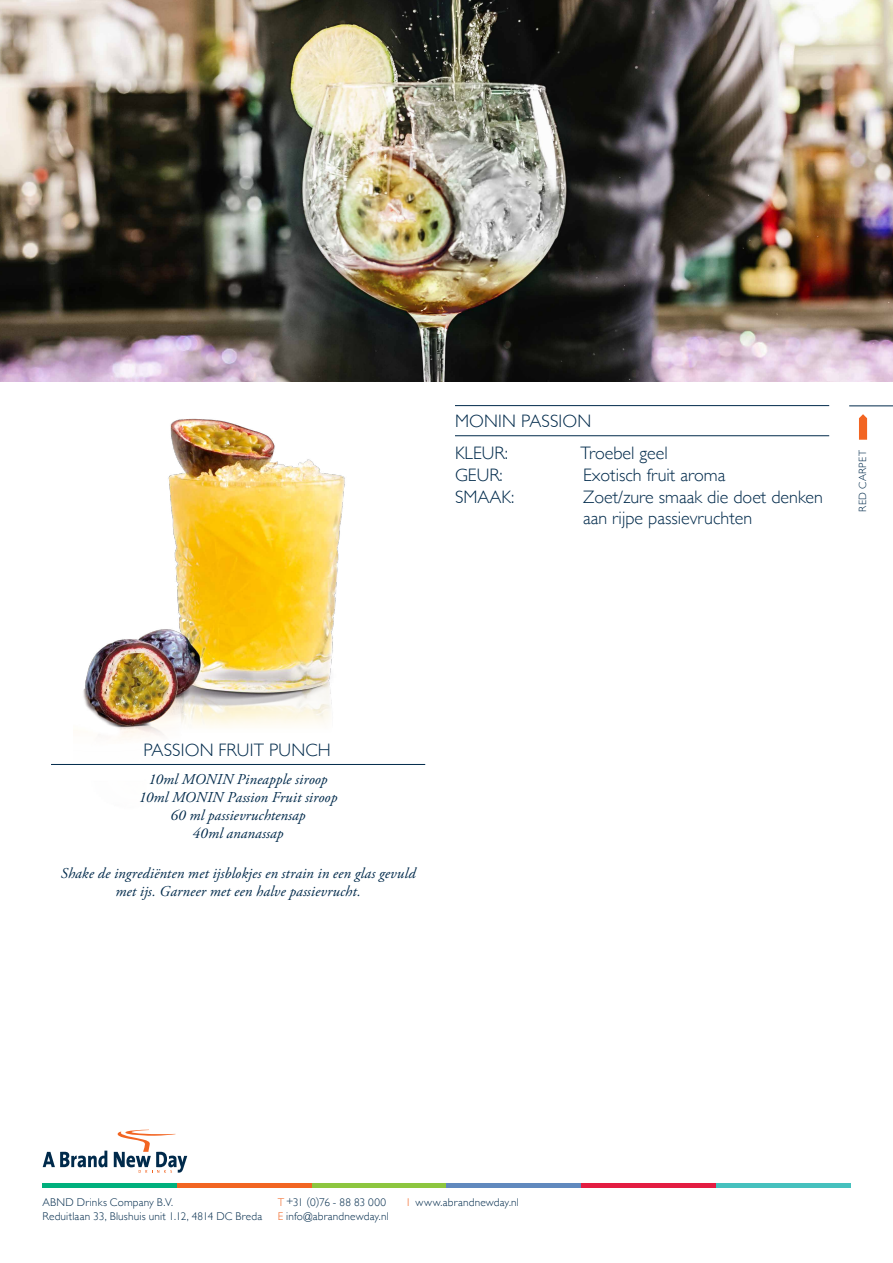
<style>
.page{position:relative;width:893px;height:1263px;background:#fff}
.page>*{position:absolute;margin:0;border:0;box-sizing:border-box;transform-origin:0 0}
.t1{font:300 18px/32.2px "Gill Sans";color:#002a4b}
.t2{font:italic 15px/18px "Adobe Garamond Pro";letter-spacing:.005em;color:#002a4b;text-align:center}
.t3{font:300 11.25px/13.5px "Gill Sans";letter-spacing:.015em;color:#002a4b}
.t4{font:300 10.5px "Gill Sans";letter-spacing:.03em;color:#002a4b}
.s1{color:#f26522}
</style>
<div class="page">
<div style="left:43px;top:1183px;width:134px;height:5px;background:#00b07d"></div>
<div style="left:177px;top:1183px;width:135px;height:5px;background:#f26522"></div>
<div style="left:312px;top:1183px;width:134px;height:5px;background:#8dc63f"></div>
<div style="left:446px;top:1183px;width:135px;height:5px;background:#6189be"></div>
<div style="left:581px;top:1183px;width:135px;height:5px;background:#e31d42"></div>
<div style="left:716px;top:1183px;width:134px;height:5px;background:#46c1be"></div>
<svg style="left:43px;top:1150px;width:64px;height:17px"></svg>
<svg style="left:114px;top:1130px;width:73px;height:43px"></svg>
<img style="left:83px;top:418px;width:262px;height:320px">
<img style="left:0;top:0;width:893px;height:381px">
<hr style="left:455px;top:405px;width:374px;height:1px;background:#002a4b">
<hr style="left:455px;top:435px;width:374px;height:1px;background:#002a4b">
<hr style="left:51px;top:764px;width:374px;height:1px;background:#002a4b">
<hr style="left:849px;top:406px;width:44px;height:1px;background:#002a4b">
<svg style="left:859px;top:414px;width:8px;height:26px"></svg>
<p class="t1" style="left:455px;top:404px;width:138px">MONIN PASSION<br>KLEUR:</p>
<p class="t1" style="left:580px;top:436px;width:89px">Troebel geel</p>
<p class="t1" style="left:455px;top:458px;width:49px">GEUR:</p>
<p class="t1" style="left:583px;top:458px;width:144px">Exotisch fruit aroma</p>
<p class="t1" style="left:455px;top:480px;width:61px">SMAAK:</p>
<p class="t1" style="left:583px;top:485px;width:241px;line-height:21.6px">Zoet/zure smaak die doet denken aan rijpe passievruchten</p>
<p class="t4" style="left:854px;top:512px;width:63px;rotate:-90deg">RED CARPET</p>
<p class="t1" style="left:143px;top:733px;width:189px">PASSION FRUIT PUNCH</p>
<p class="t2" style="left:139px;top:771px;width:200px">10ml MONIN Pineapple siroop<br>10ml MONIN Passion Fruit siroop<br>60 ml passievruchtensap<br>40ml ananassap</p>
<p class="t2" style="left:61px;top:864px;width:356px">Shake de ingrediënten met ijsblokjes en strain in een glas gevuld met ijs. Garneer met een halve passievrucht.</p>
<p class="t3" style="left:278px;top:1195px;width:113px"><span class="s1">T</span> +31 (0)76 - 88 83 000<br><span class="s1">E</span> info@abrandnewday.nl</p>
<p class="t3" style="left:43px;top:1195px;width:132px">ABND Drinks Company B.V.</p>
<p class="t3" style="left:407px;top:1195px;width:114px"><span class="s1">I</span> www.abrandnewday.nl</p>
<p class="t3" style="left:43px;top:1209px;width:221px">Reduitlaan 33, Blushuis unit 1.12, 4814 DC Breda</p>
</div>
